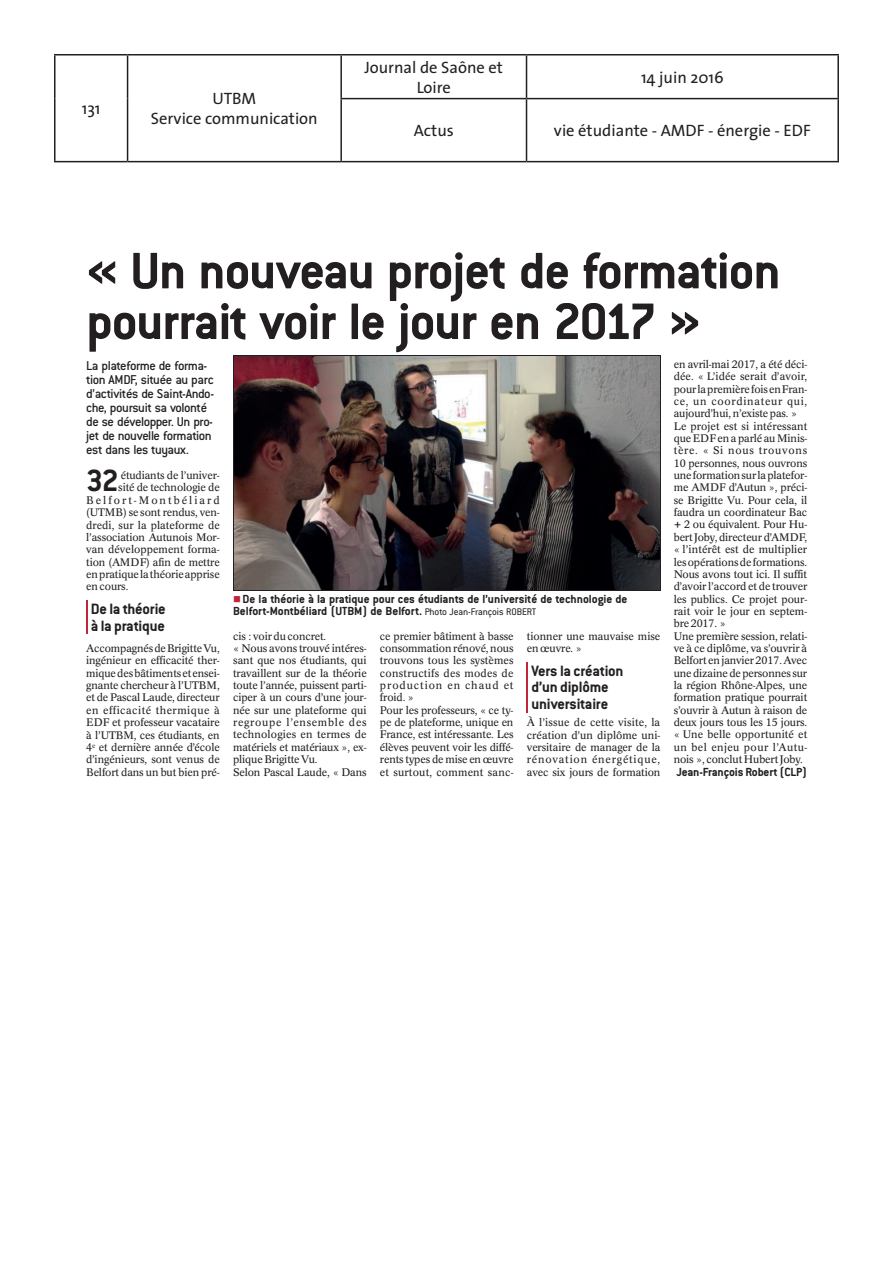
<style>
.page{position:relative;width:893px;height:1263px;background:#fff}
.page>*{position:absolute;margin:0;border:0;box-sizing:border-box;transform-origin:0 0}
.t1{font:700 56.25px/50.7px "Conduit ITC Std";letter-spacing:-.02em;color:#231f20}
.t2{font:700 33.6px "Conduit ITC Std";color:#231f20}
.t3{font:16.5px/19.8px "The Sans";color:#231f20;text-align:center}
.t4{font:700 16.35px/16.6px "Conduit ITC Std";letter-spacing:-.01em;color:#231f20}
.t5{font:500 14.1px/14.1px "Conduit ITC Std";letter-spacing:-.035em;color:#231f20}
.t6{font:700 12.9px/12.3px "Conduit ITC Std";letter-spacing:-.005em;color:#231f20}
.t7{font:10.8px/12.3px "Concorde BQ";letter-spacing:-.01em;color:#231f20}
.t8{font:10.8px "Concorde BQ";letter-spacing:.185em;color:#231f20}
.s1{color:#bf263a}
.s2{font-weight:400;font-size:10.5px}
</style>
<div class="page">
<hr style="left:54px;top:54px;width:74px;height:2px;background:#231f20">
<hr style="left:54px;top:55px;width:2px;height:44px;background:#231f20">
<hr style="left:128px;top:54px;width:213px;height:2px;background:#231f20">
<hr style="left:127px;top:55px;width:1px;height:44px;background:#231f20">
<hr style="left:341px;top:54px;width:185px;height:2px;background:#231f20">
<hr style="left:340px;top:55px;width:2px;height:43px;background:#231f20">
<hr style="left:526px;top:54px;width:313px;height:2px;background:#231f20">
<hr style="left:526px;top:55px;width:1px;height:43px;background:#231f20">
<hr style="left:837px;top:55px;width:2px;height:43px;background:#231f20">
<hr style="left:54px;top:99px;width:2px;height:62px;background:#231f20">
<hr style="left:127px;top:99px;width:1px;height:62px;background:#231f20">
<hr style="left:340px;top:98px;width:186px;height:1px;background:#231f20">
<hr style="left:340px;top:99px;width:2px;height:62px;background:#231f20">
<hr style="left:526px;top:98px;width:313px;height:1px;background:#231f20">
<hr style="left:526px;top:99px;width:1px;height:62px;background:#231f20">
<hr style="left:837px;top:99px;width:2px;height:62px;background:#231f20">
<hr style="left:54px;top:161px;width:74px;height:1px;background:#231f20">
<hr style="left:128px;top:161px;width:213px;height:1px;background:#231f20">
<hr style="left:341px;top:161px;width:185px;height:1px;background:#231f20">
<hr style="left:526px;top:161px;width:313px;height:1px;background:#231f20">
<hr style="left:86px;top:600px;width:1px;height:34px;background:#bf263a">
<hr style="left:527px;top:662px;width:1px;height:50px;background:#bf263a">
<img style="left:234px;top:357px;width:426px;height:233px">
<hr style="left:233px;top:356px;width:1px;height:234px;background:#231f20">
<hr style="left:660px;top:356px;width:1px;height:234px;background:#231f20">
<hr style="left:233px;top:356px;width:427px;height:1px;background:#231f20">
<hr style="left:233px;top:590px;width:427px;height:1px;background:#231f20">
<h3 class="t3" style="left:82px;top:98px;width:20px">131</h3>
<h3 class="t3" style="left:151px;top:88px;width:168px">UTBM<br>Service communication</h3>
<h3 class="t3" style="left:364px;top:57px;width:140px">Journal de Saône et<br>Loire</h3>
<h3 class="t3" style="left:641px;top:67px;width:84px">14 juin 2016</h3>
<h3 class="t3" style="left:414px;top:120px;width:42px">Actus</h3>
<h3 class="t3" style="left:554px;top:120px;width:258px">vie étudiante - AMDF - énergie - EDF</h3>
<h1 class="t1" style="left:86px;top:244px;width:696px">« Un nouveau projet de formation pourrait voir le jour en 2017 »</h1>
<h3 class="t5" style="left:86px;top:358px;width:130px">La plateforme de forma&shy;tion AMDF, située au parc d’activités de Saint-Ando&shy;che, poursuit sa volonté de se développer. Un pro&shy;jet de nouvelle formation est dans les tuyaux.</h3>
<p class="t7" style="left:674px;top:358px;width:135px">en avril-mai 2017, a été déci&shy;dée. « L’idée serait d’avoir, pour la première fois en Fran&shy;ce, un coordinateur qui, aujourd’hui, n’existe pas. »<br>Le projet est si intéressant que EDF en a parlé au Minis&shy;tère. « Si nous trouvons<br>10 personnes, nous ouvrons une formation sur la platefor&shy;me AMDF d’Autun », préci&shy;se Brigitte Vu. Pour cela, il faudra un coordinateur Bac + 2 ou équivalent. Pour Hu&shy;bert Joby, directeur d’AMDF, « l’intérêt est de multiplier les opérations de formations.<br>Nous avons tout ici. Il suffit d’avoir l’accord et de trouver les publics. Ce projet pour&shy;rait voir le jour en septem&shy;bre 2017. »<br>Une première session, relati&shy;ve à ce diplôme, va s’ouvrir à<br>Belfort en janvier 2017. Avec une dizaine de personnes sur la région Rhône-Alpes, une formation pratique pourrait s’ouvrir à Autun à raison de deux jours tous les 15 jours. « Une belle opportunité et un bel enjeu pour l’Autu&shy;nois », conclut Hubert Joby.</p>
<p class="t6" style="left:676px;top:765px;width:132px">Jean-François Robert (CLP)</p>
<h2 class="t2" style="left:86px;top:461px;width:34px">32</h2>
<p class="t7" style="left:121px;top:469px;width:100px">étudiants de l’univer-</p>
<p class="t7" style="left:118px;top:482px;width:103px">sité de technologie de</p>
<p class="t8" style="left:86px;top:494px;width:135px">Belfort-Montbéliard</p>
<p class="t7" style="left:86px;top:506px;width:135px">(UTMB) se sont rendus, ven-</p>
<p class="t7" style="left:86px;top:519px;width:135px">dredi, sur la plateforme de</p>
<p class="t7" style="left:86px;top:531px;width:135px">l’association Autunois Mor-</p>
<p class="t7" style="left:86px;top:543px;width:135px">van développement forma-</p>
<p class="t7" style="left:86px;top:556px;width:135px">tion (AMDF) afin de mettre</p>
<p class="t7" style="left:86px;top:568px;width:135px">en pratique la théorie apprise</p>
<p class="t7" style="left:86px;top:580px;width:44px">en cours.</p>
<h3 class="t4" style="left:91px;top:600px;width:77px">De la théorie à la pratique</h3>
<p class="t7" style="left:86px;top:642px;width:135px;text-align:justify">Accompagnés de Brigitte Vu, ingénieur en efficacité ther&shy;mique des bâtiments et ensei&shy;gnante chercheur à l’UTBM, et de Pascal Laude, directeur en efficacité thermique à EDF et professeur vacataire à l’UTBM, ces étudiants, en 4<sup>e</sup> et dernière année d’école d’ingénieurs, sont venus de Belfort dans un but bien pré-</p>
<p class="t6" style="left:233px;top:592px;width:396px"><span class="s1">■</span> De la théorie à la pratique pour ces étudiants de l’université de technologie de<br>Belfort-Montbéliard (UTBM) de Belfort. <span class="s2">Photo Jean-François ROBERT</span></p>
<p class="t7" style="left:233px;top:630px;width:135px">cis : voir du concret.<br>« Nous avons trouvé intéres&shy;sant que nos étudiants, qui travaillent sur de la théorie toute l’année, puissent parti&shy;ciper à un cours d’une jour&shy;née sur une plateforme qui regroupe l’ensemble des technologies en termes de matériels et matériaux », ex&shy;plique Brigitte Vu.<br>Selon Pascal Laude, « Dans</p>
<p class="t7" style="left:380px;top:630px;width:135px">ce premier bâtiment à basse consommation rénové, nous trouvons tous les systèmes constructifs des modes de production en chaud et froid. »<br>Pour les professeurs, « ce ty&shy;pe de plateforme, unique en<br>France, est intéressante. Les élèves peuvent voir les diffé&shy;rents types de mise en œuvre et surtout, comment sanc-</p>
<p class="t7" style="left:527px;top:630px;width:135px">tionner une mauvaise mise en œuvre. »</p>
<h3 class="t4" style="left:531px;top:662px;width:94px">Vers la création d’un diplôme universitaire</h3>
<p class="t7" style="left:527px;top:716px;width:135px;text-align:justify">À l’issue de cette visite, la création d’un diplôme uni&shy;versitaire de manager de la rénovation énergétique, avec six jours de formation</p>
</div>
